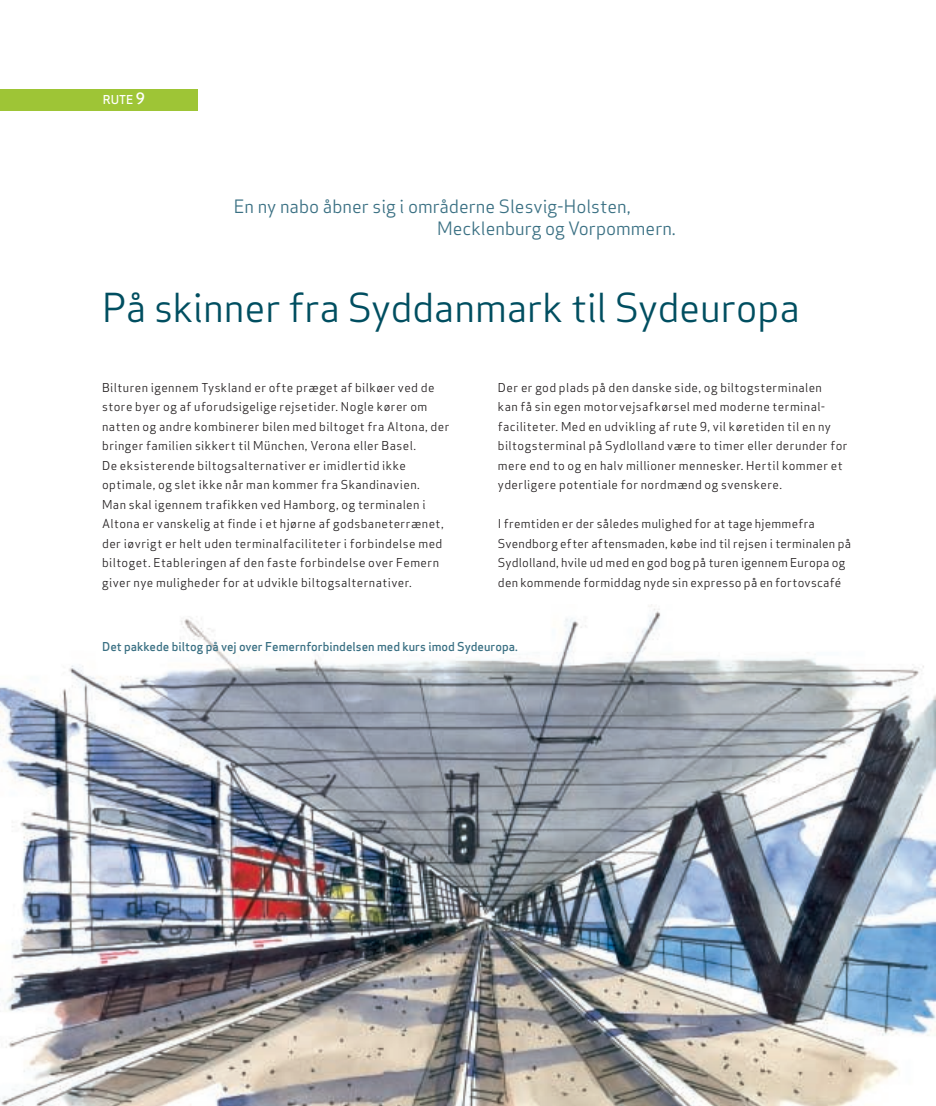
<style>
.page{position:relative;width:936px;height:1106px;background:#fff}
.page>*{position:absolute;margin:0;border:0;box-sizing:border-box;transform-origin:0 0}
.t1{font:39px "Apex Sans";letter-spacing:-.005em;color:#004e60}
.t2{font:18px/21.6px "Apex Sans";color:#3a7083}
.t3{font:12px/19.5px "Apex Sans";letter-spacing:.035em;color:#231f20}
.t4{font:500 12px "Apex Sans";color:#3a7083}
.t5{font:500 12px "Apex Sans";color:#fff}
.s1{font-family:"Agenda";font-size:18px}
</style>
<div class="page">
<img style="left:0;top:604px;width:935px;height:502px">
<div style="left:0;top:89px;width:198px;height:22px;background:#9ec536"></div>
<p class="t5" style="left:103px;top:89px;width:44px">RUTE <span class="s1">9</span></p>
<h2 class="t2" style="left:437px;top:194px;width:240px;text-indent:-203px">En ny nabo åbner sig i områderne Slesvig-Holsten,<br>Mecklenburg og Vorpommern.</h2>
<h1 class="t1" style="left:102px;top:276px;width:699px">På skinner fra Syddanmark til Sydeuropa</h1>
<p class="t3" style="left:102px;top:376px;width:349px">Bilturen igennem Tyskland er ofte præget af bilkøer ved de store byer og af uforudsigelige rejsetider. Nogle kører om natten og andre kombinerer bilen med biltoget fra Altona, der bringer familien sikkert til München, Verona eller Basel.<br>De eksisterende biltogsalternativer er imidlertid ikke optimale, og slet ikke når man kommer fra Skandinavien.<br>Man skal igennem trafikken ved Hamborg, og terminalen i Altona er vanskelig at finde i et hjørne af godsbaneterrænet, der iøvrigt er helt uden terminalfaciliteter i forbindelse med biltoget. Etableringen af den faste forbindelse over Femern giver nye muligheder for at udvikle biltogsalternativer.</p>
<p class="t3" style="left:498px;top:376px;width:351px">Der er god plads på den danske side, og biltogsterminalen<br>kan få sin egen motorvejsafkørsel med moderne terminal&shy;faciliteter. Med en udvikling af rute 9, vil køretiden til en ny biltogsterminal på Sydlolland være to timer eller derunder for mere end to og en halv millioner mennesker. Hertil kommer et yderligere potentiale for nordmænd og svenskere.</p>
<p class="t3" style="left:498px;top:513px;width:354px">I fremtiden er der således mulighed for at tage hjemmefra Svendborg efter aftensmaden, købe ind til rejsen i terminalen på Sydlolland, hvile ud med en god bog på turen igennem Europa og den kommende formiddag nyde sin expresso på en fortovscafé</p>
<p class="t4" style="left:102px;top:636px;width:417px">Det pakkede biltog på vej over Femernforbindelsen med kurs imod Sydeuropa.</p>
</div>
